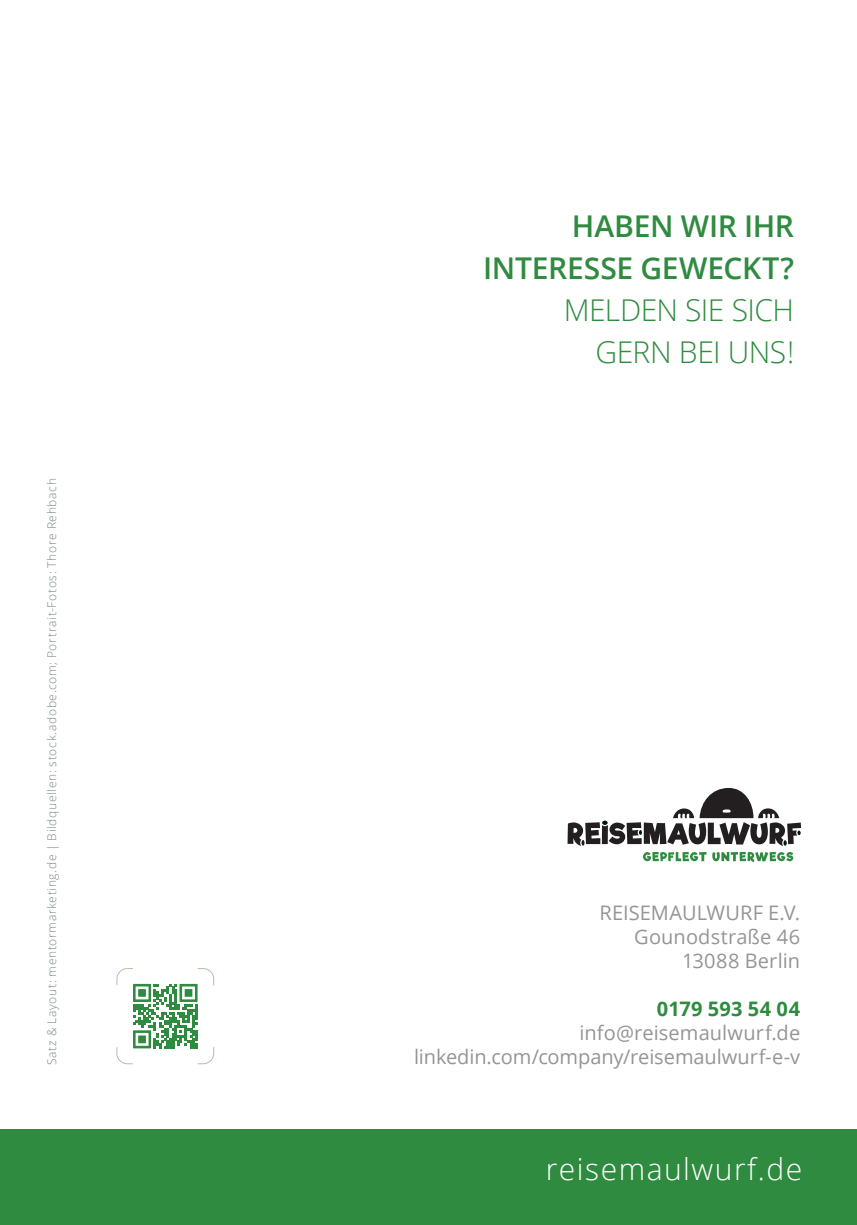
<style>
.page{position:relative;width:857px;height:1225px;background:#fff}
.page>*{position:absolute;margin:0;border:0;box-sizing:border-box;transform-origin:0 0}
.t1{font:600 30px/42px "Open Sans";letter-spacing:-.01em;color:#2f8b40;text-align:right}
.t2{font:300 30px/42px "Open Sans";letter-spacing:-.015em;color:#2f8b40;text-align:right}
.t3{font:300 30px "Open Sans";letter-spacing:.05em;color:#fff}
.t4{font:20px/24px "Open Sans";letter-spacing:.005em;color:#939598;text-align:right}
.t5{font:700 20px "Open Sans";letter-spacing:.015em;color:#2f8b40}
.t6{font:300 12px "Open Sans";letter-spacing:.055em;color:#788a80}
</style>
<div class="page">
<div style="left:0;top:1129px;width:856px;height:96px;background:#2f8b40"></div>
<svg style="left:643px;top:852px;width:63px;height:9px"></svg>
<svg style="left:712px;top:852px;width:80px;height:10px"></svg>
<svg style="left:567px;top:787px;width:233px;height:59px"></svg>
<svg style="left:116px;top:968px;width:98px;height:96px"></svg>
<p class="t6" style="left:43px;top:1065px;width:588px;rotate:-90deg">Satz &amp; Layout: mentormarketing.de | Bildquellen: stock.adobe.com; Portrait-Fotos: Thore Rehbach</p>
<h1 class="t1" style="left:483px;top:204px;width:312px">HABEN WIR IHR<br>INTERESSE GEWECKT?</h1>
<h1 class="t2" style="left:563px;top:288px;width:232px">MELDEN S E S CH<br>GERN BE UNS!</h1>
<p class="t4" style="left:599px;top:900px;width:202px">REISEMAULWURF E.V.<br>Gounodstraße 46<br>13088 Berlin</p>
<p class="t5" style="left:656px;top:994px;width:145px">0179 593 54 04</p>
<p class="t4" style="left:579px;top:1020px;width:222px">info@reisemaulwurf.de</p>
<p class="t4" style="left:414px;top:1044px;width:387px">linkedin.com/company/reisemaulwurf-e-v</p>
<h1 class="t3" style="left:545px;top:1148px;width:258px">reisemaulwurf.de</h1>
</div>
